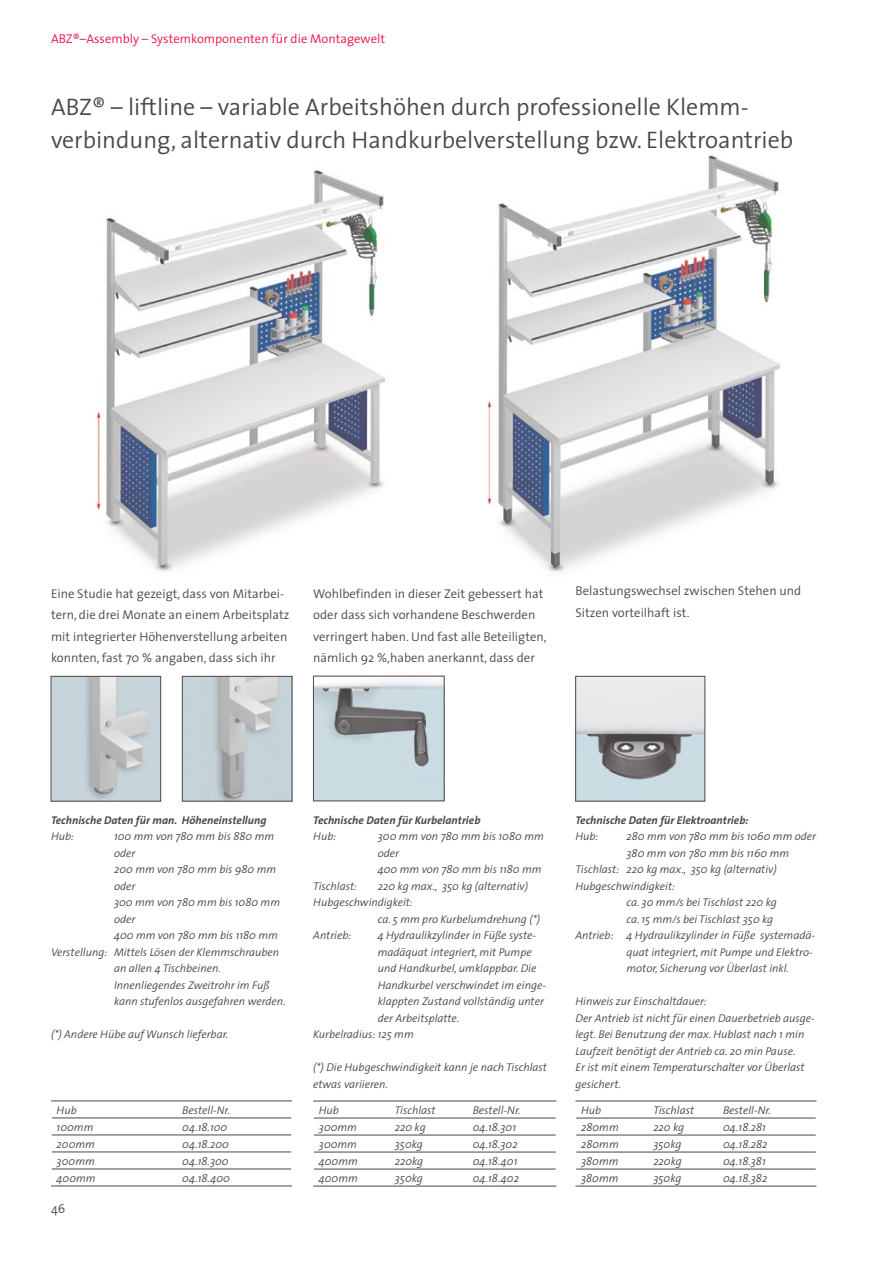
<style>
.page{position:relative;width:893px;height:1263px;background:#fff}
.page>*{position:absolute;margin:0;border:0;box-sizing:border-box;transform-origin:0 0}
.head{font:300 24px/33px "The Sans";color:#48484b}
.body{font:300 12.75px/21.6px "The Sans";color:#48484b}
.head_rot{font:300 12.75px "The Sans";color:#ed1244}
.bu{font:italic 300 11.25px/16.5px "The Sans";color:#48484b}
.punktliste_bu{font:italic 300 11.25px/16.5px "The Sans";color:#48484b}
.bu_fett{font:italic 700 11.25px "The Sans";color:#48484b}
</style>
<div class="page">
<img style="left:487px;top:155px;width:294px;height:417px">
<img style="left:96px;top:170px;width:290px;height:402px">
<img style="left:577px;top:678px;width:126px;height:121px">
<div style="left:575px;top:676px;width:130px;height:125px;border:1px solid #48484b"></div>
<img style="left:315px;top:680px;width:127px;height:119px">
<hr style="left:313px;top:1101px;width:77px;height:1px;background:#48484b">
<hr style="left:390px;top:1101px;width:77px;height:1px;background:#48484b">
<hr style="left:467px;top:1101px;width:89px;height:1px;background:#48484b">
<hr style="left:314px;top:1118px;width:76px;height:1px;background:#48484b">
<hr style="left:390px;top:1118px;width:77px;height:1px;background:#48484b">
<hr style="left:467px;top:1118px;width:89px;height:1px;background:#48484b">
<hr style="left:314px;top:1135px;width:76px;height:1px;background:#48484b">
<hr style="left:390px;top:1135px;width:77px;height:1px;background:#48484b">
<hr style="left:467px;top:1135px;width:89px;height:1px;background:#48484b">
<hr style="left:314px;top:1152px;width:76px;height:1px;background:#48484b">
<hr style="left:390px;top:1152px;width:77px;height:1px;background:#48484b">
<hr style="left:467px;top:1152px;width:89px;height:1px;background:#48484b">
<hr style="left:314px;top:1169px;width:76px;height:1px;background:#48484b">
<hr style="left:390px;top:1169px;width:77px;height:1px;background:#48484b">
<hr style="left:467px;top:1169px;width:89px;height:1px;background:#48484b">
<hr style="left:313px;top:1186px;width:77px;height:1px;background:#48484b">
<hr style="left:390px;top:1186px;width:77px;height:1px;background:#48484b">
<hr style="left:467px;top:1186px;width:89px;height:1px;background:#48484b">
<hr style="left:575px;top:1101px;width:73px;height:1px;background:#48484b">
<hr style="left:648px;top:1101px;width:70px;height:1px;background:#48484b">
<hr style="left:718px;top:1101px;width:98px;height:1px;background:#48484b">
<hr style="left:576px;top:1118px;width:72px;height:1px;background:#48484b">
<hr style="left:648px;top:1118px;width:70px;height:1px;background:#48484b">
<hr style="left:718px;top:1118px;width:98px;height:1px;background:#48484b">
<hr style="left:576px;top:1135px;width:72px;height:1px;background:#48484b">
<hr style="left:648px;top:1135px;width:70px;height:1px;background:#48484b">
<hr style="left:718px;top:1135px;width:98px;height:1px;background:#48484b">
<hr style="left:576px;top:1152px;width:72px;height:1px;background:#48484b">
<hr style="left:648px;top:1152px;width:70px;height:1px;background:#48484b">
<hr style="left:718px;top:1152px;width:98px;height:1px;background:#48484b">
<hr style="left:576px;top:1169px;width:72px;height:1px;background:#48484b">
<hr style="left:648px;top:1169px;width:70px;height:1px;background:#48484b">
<hr style="left:718px;top:1169px;width:98px;height:1px;background:#48484b">
<hr style="left:575px;top:1186px;width:73px;height:1px;background:#48484b">
<hr style="left:648px;top:1186px;width:70px;height:1px;background:#48484b">
<hr style="left:718px;top:1186px;width:98px;height:1px;background:#48484b">
<hr style="left:51px;top:1100px;width:126px;height:1px;background:#48484b">
<hr style="left:177px;top:1100px;width:115px;height:1px;background:#48484b">
<hr style="left:52px;top:1117px;width:125px;height:1px;background:#48484b">
<hr style="left:177px;top:1117px;width:114px;height:1px;background:#48484b">
<hr style="left:52px;top:1134px;width:125px;height:1px;background:#48484b">
<hr style="left:177px;top:1134px;width:114px;height:1px;background:#48484b">
<hr style="left:52px;top:1151px;width:125px;height:1px;background:#48484b">
<hr style="left:177px;top:1151px;width:114px;height:1px;background:#48484b">
<hr style="left:52px;top:1168px;width:125px;height:1px;background:#48484b">
<hr style="left:177px;top:1168px;width:114px;height:1px;background:#48484b">
<hr style="left:51px;top:1185px;width:126px;height:1px;background:#48484b">
<hr style="left:177px;top:1185px;width:115px;height:1px;background:#48484b">
<img style="left:184px;top:678px;width:106px;height:121px">
<div style="left:182px;top:676px;width:110px;height:125px;border:1px solid #48484b"></div>
<img style="left:53px;top:678px;width:106px;height:121px">
<div style="left:51px;top:676px;width:110px;height:125px;border:1px solid #48484b"></div>
<p class="head_rot" style="left:51px;top:28px;width:336px">ABZ®–Assembly – Systemkomponenten für die Montagewelt</p>
<p class="head" style="left:51px;top:90px;width:744px">ABZ® – liftline – variable Arbeitshöhen durch professionelle Klemm&shy;verbindung, alternativ durch Handkurbelverstellung bzw. Elektroantrieb</p>
<p class="body" style="left:51px;top:582px;width:240px">Eine Studie hat gezeigt, dass von Mitarbei&shy;tern, die drei Monate an einem Arbeitsplatz mit integrierter Höhenverstellung arbeiten konnten, fast 70 % angaben, dass sich ihr</p>
<p class="body" style="left:313px;top:582px;width:235px">Wohlbefinden in dieser Zeit gebessert hat oder dass sich vorhandene Beschwerden verringert haben. Und fast alle Beteiligten, nämlich 92 %,haben anerkannt, dass der</p>
<p class="body" style="left:575px;top:580px;width:227px">Belastungswechsel zwischen Stehen und<br>Sitzen vorteilhaft ist.</p>
<p class="bu_fett" style="left:51px;top:810px;width:217px">Technische Daten für man. Höheneinstellung</p>
<p class="punktliste_bu" style="left:51px;top:828px;width:24px">Hub:</p>
<p class="punktliste_bu" style="left:114px;top:828px;width:168px">100 mm von 780 mm bis 880 mm oder<br>200 mm von 780 mm bis 980 mm oder<br>300 mm von 780 mm bis 1080 mm oder<br>400 mm von 780 mm bis 1180 mm</p>
<p class="punktliste_bu" style="left:51px;top:943px;width:230px;text-align:center">Verstellung: Mittels Lösen der Klemmschrauben an allen 4 Tischbeinen.</p>
<p class="punktliste_bu" style="left:114px;top:976px;width:173px">Innenliegendes Zweitrohr im Fuß kann stufenlos ausgefahren werden.</p>
<p class="punktliste_bu" style="left:51px;top:1026px;width:179px">(*) Andere Hübe auf Wunsch lieferbar.</p>
<p class="bu" style="left:57px;top:1101px;width:22px">Hub</p>
<p class="bu" style="left:182px;top:1101px;width:49px">Bestell-Nr.</p>
<p class="bu" style="left:57px;top:1118px;width:38px">100mm</p>
<p class="bu" style="left:182px;top:1118px;width:47px">04.18.100</p>
<p class="bu" style="left:57px;top:1135px;width:40px">200mm</p>
<p class="bu" style="left:182px;top:1135px;width:48px">04.18.200</p>
<p class="bu" style="left:57px;top:1152px;width:40px">300mm</p>
<p class="bu" style="left:182px;top:1152px;width:48px">04.18.300</p>
<p class="bu" style="left:57px;top:1169px;width:41px">400mm</p>
<p class="bu" style="left:182px;top:1169px;width:49px">04.18.400</p>
<p class="body" style="left:51px;top:1197px;width:16px">46</p>
<p class="bu_fett" style="left:313px;top:810px;width:169px">Technische Daten für Kurbelantrieb</p>
<p class="bu" style="left:313px;top:828px;width:24px">Hub:</p>
<p class="bu" style="left:378px;top:828px;width:168px">300 mm von 780 mm bis 1080 mm</p>
<p class="bu" style="left:378px;top:844px;width:165px">oder<br>400 mm von 780 mm bis 1180 mm</p>
<p class="bu" style="left:313px;top:877px;width:45px">Tischlast:</p>
<p class="bu" style="left:378px;top:877px;width:152px">220 kg max., 350 kg (alternativ)</p>
<p class="bu" style="left:313px;top:894px;width:101px">Hubgeschwindigkeit:</p>
<p class="bu" style="left:378px;top:910px;width:164px">ca. 5 mm pro Kurbelumdrehung (*)</p>
<p class="bu" style="left:313px;top:927px;width:39px">Antrieb:</p>
<p class="bu" style="left:378px;top:927px;width:170px">4 Hydraulikzylinder in Füße syste&shy;madäquat integriert, mit Pumpe und Handkurbel, umklappbar. Die<br>Handkurbel verschwindet im einge&shy;klappten Zustand vollständig unter der Arbeitsplatte.</p>
<p class="bu" style="left:313px;top:1026px;width:102px">Kurbelradius: 125 mm</p>
<p class="bu" style="left:313px;top:1059px;width:235px">(*) Die Hubgeschwindigkeit kann je nach Tischlast etwas variieren.</p>
<p class="bu" style="left:319px;top:1101px;width:22px">Hub</p>
<p class="bu" style="left:395px;top:1101px;width:42px">Tischlast</p>
<p class="bu" style="left:473px;top:1101px;width:49px">Bestell-Nr.</p>
<p class="bu" style="left:319px;top:1118px;width:40px">300mm</p>
<p class="bu" style="left:395px;top:1118px;width:32px">220 kg</p>
<p class="bu" style="left:473px;top:1118px;width:45px">04.18.301</p>
<p class="bu" style="left:319px;top:1135px;width:40px">300mm</p>
<p class="bu" style="left:395px;top:1135px;width:30px">350kg</p>
<p class="bu" style="left:473px;top:1135px;width:46px">04.18.302</p>
<p class="bu" style="left:319px;top:1152px;width:41px">400mm</p>
<p class="bu" style="left:395px;top:1152px;width:30px">220kg</p>
<p class="bu" style="left:473px;top:1152px;width:46px">04.18.401</p>
<p class="bu" style="left:319px;top:1169px;width:41px">400mm</p>
<p class="bu" style="left:395px;top:1169px;width:30px">350kg</p>
<p class="bu" style="left:473px;top:1169px;width:48px">04.18.402</p>
<p class="bu_fett" style="left:575px;top:810px;width:174px">Technische Daten für Elektroantrieb:</p>
<p class="bu" style="left:575px;top:828px;width:24px">Hub:</p>
<p class="bu" style="left:626px;top:828px;width:191px">280 mm von 780 mm bis 1060 mm oder<br>380 mm von 780 mm bis 1160 mm</p>
<p class="bu" style="left:575px;top:861px;width:203px">Tischlast: 220 kg max., 350 kg (alternativ)</p>
<p class="bu" style="left:575px;top:877px;width:101px">Hubgeschwindigkeit:</p>
<p class="bu" style="left:626px;top:894px;width:152px">ca. 30 mm/s bei Tischlast 220 kg</p>
<p class="bu" style="left:626px;top:910px;width:148px">ca. 15 mm/s bei Tischlast 350 kg</p>
<p class="bu" style="left:626px;top:927px;width:190px;text-indent:-51px">Antrieb: 4 Hydraulikzylinder in Füße systemadä&shy;quat integriert, mit Pumpe und Elektro&shy;motor, Sicherung vor Überlast inkl.</p>
<p class="bu" style="left:575px;top:993px;width:133px">Hinweis zur Einschaltdauer:</p>
<p class="bu" style="left:575px;top:1009px;width:241px">Der Antrieb ist nicht für einen Dauerbetrieb ausge&shy;legt. Bei Benutzung der max. Hublast nach 1 min Laufzeit benötigt der Antrieb ca. 20 min Pause.<br>Er ist mit einem Temperaturschalter vor Überlast gesichert.</p>
<p class="bu" style="left:581px;top:1101px;width:22px">Hub</p>
<p class="bu" style="left:653px;top:1101px;width:42px">Tischlast</p>
<p class="bu" style="left:723px;top:1101px;width:49px">Bestell-Nr.</p>
<p class="bu" style="left:581px;top:1118px;width:39px">280mm</p>
<p class="bu" style="left:653px;top:1118px;width:32px">220 kg</p>
<p class="bu" style="left:723px;top:1118px;width:44px">04.18.281</p>
<p class="bu" style="left:581px;top:1135px;width:39px">280mm</p>
<p class="bu" style="left:653px;top:1135px;width:30px">350kg</p>
<p class="bu" style="left:723px;top:1135px;width:46px">04.18.282</p>
<p class="bu" style="left:581px;top:1152px;width:39px">380mm</p>
<p class="bu" style="left:653px;top:1152px;width:30px">220kg</p>
<p class="bu" style="left:723px;top:1152px;width:44px">04.18.381</p>
<p class="bu" style="left:581px;top:1169px;width:39px">380mm</p>
<p class="bu" style="left:653px;top:1169px;width:30px">350kg</p>
<p class="bu" style="left:723px;top:1169px;width:46px">04.18.382</p>
</div>
